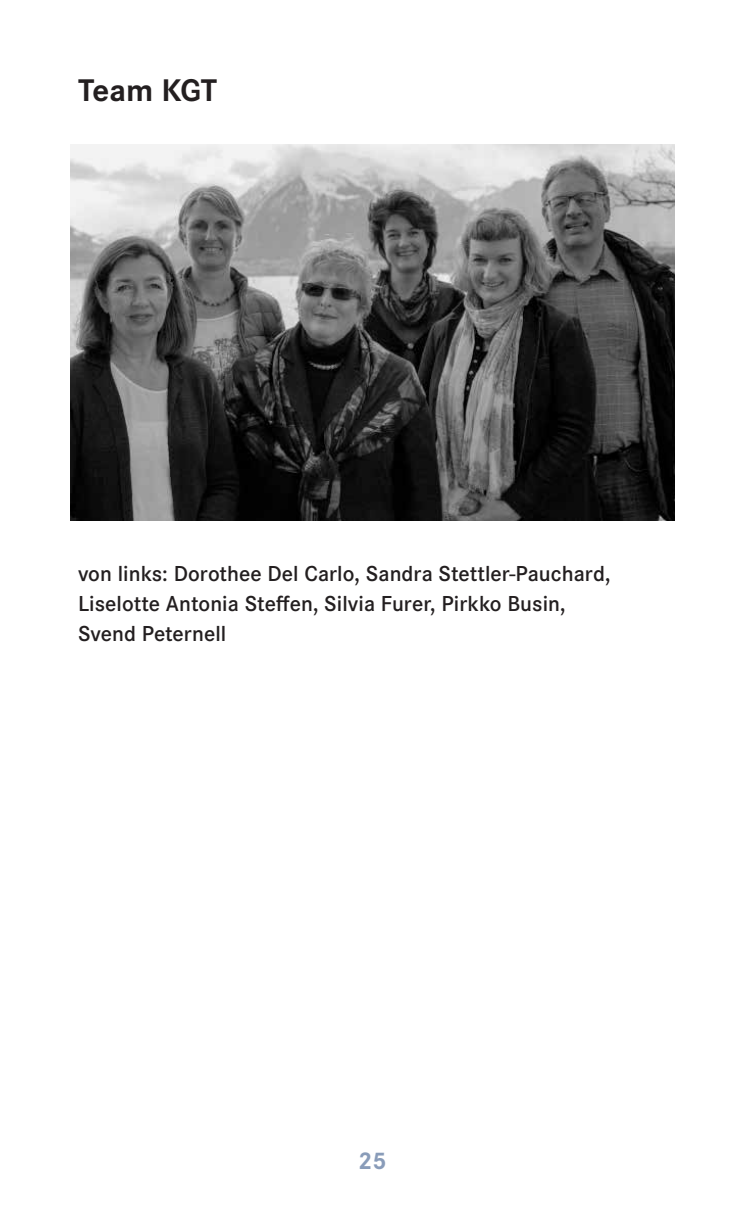
<style>
.page{position:relative;width:745px;height:1205px;background:#fff}
.page>*{position:absolute;margin:0;border:0;box-sizing:border-box;transform-origin:0 0}
.t1{font:700 32.5px "Corporate S";letter-spacing:-.01em;color:#231f20}
.t2{font:700 25px "Corporate S";color:#899cb9}
.t3{font:600 22.5px/30px "Corporate S";letter-spacing:.005em;color:#231f20}
</style>
<div class="page">
<img style="left:71px;top:144px;width:602px;height:377px">
<h1 class="t1" style="left:78px;top:68px;width:141px">Team KGT</h1>
<p class="t3" style="left:78px;top:558px;width:533px">von links: Dorothee Del Carlo, Sandra Stettler-Pauchard,<br>Liselotte Antonia Steffen, Silvia Furer, Pirkko Busin,<br>Svend Peternell</p>
<p class="t2" style="left:358px;top:1143px;width:30px">25</p>
</div>
